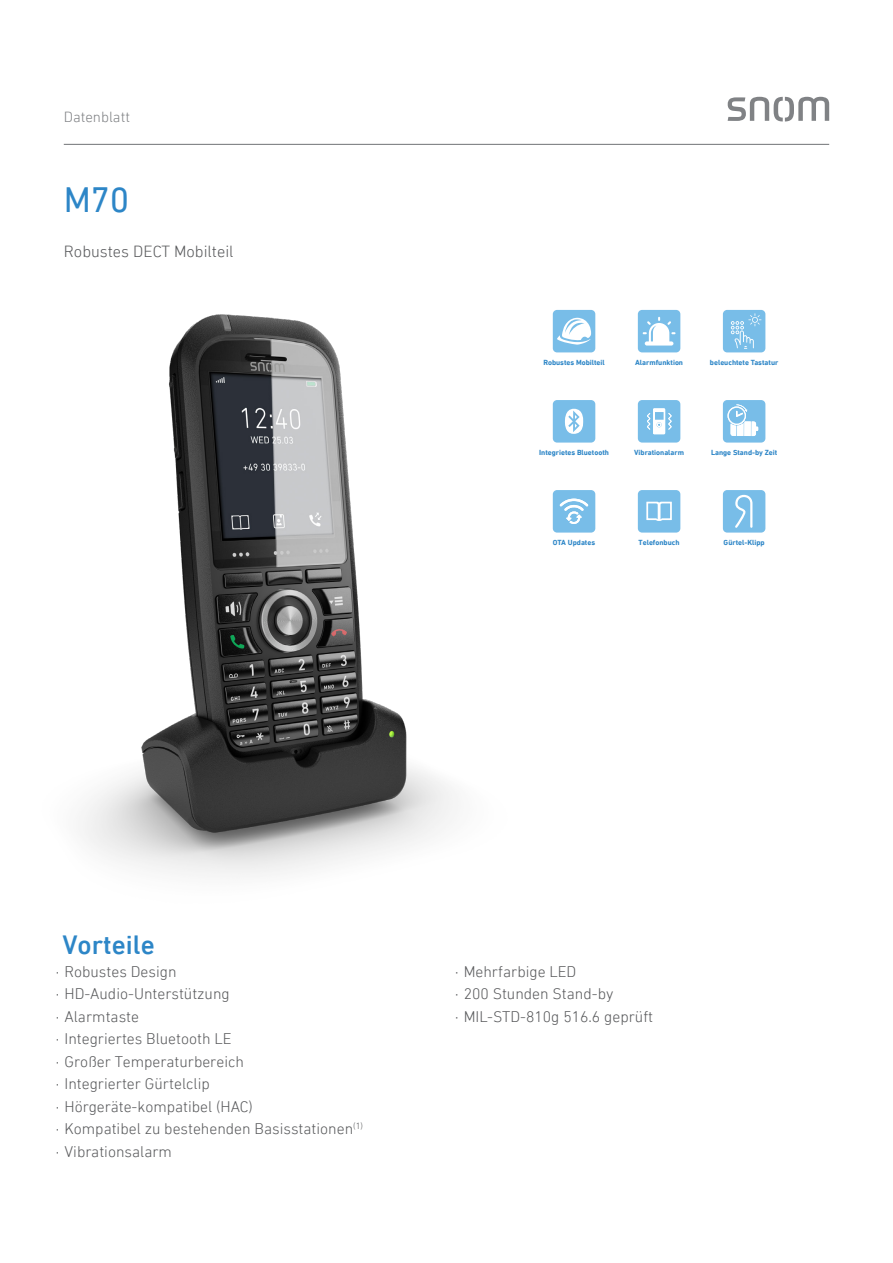
<style>
.page{position:relative;width:893px;height:1263px;background:#fff}
.page>*{position:absolute;margin:0;border:0;box-sizing:border-box;transform-origin:0 0}
.t1{font:36px "DIN Next LT Pro";color:#2d86c7}
.Featureliste_Rücksei{font:500 27px "DIN Next LT Pro";color:#2d86c7}
.t2{font:300 16.5px "DIN Next LT Pro";color:#57585a}
.Featureliste_Rücksei-2{font:300 15.75px "DIN Next LT Pro";color:#57585a}
.Überschrift_Datenblä{font:300 15px "DIN Next LT Pro";color:#808285}
.t3{font:700 7.5px "DIN Next LT Pro";color:#2d86c7}
</style>
<div class="page">
<svg style="left:728px;top:97px;width:101px;height:25px"></svg>
<hr style="left:64px;top:144px;width:765px;height:1px;background:#808285">
<img style="left:82px;top:314px;width:371px;height:561px">
<svg style="left:723px;top:400px;width:42px;height:43px"></svg>
<svg style="left:736px;top:404px;width:10px;height:6px"></svg>
<div style="left:723px;top:490px;width:42px;height:43px;background:#78bde8;border-radius:4px"></div>
<svg style="left:735px;top:494px;width:17px;height:34px"></svg>
<div style="left:553px;top:400px;width:42px;height:43px;background:#78bde8;border-radius:4px"></div>
<svg style="left:565px;top:409px;width:19px;height:25px"></svg>
<div style="left:553px;top:490px;width:42px;height:43px;background:#78bde8;border-radius:4px"></div>
<svg style="left:560px;top:499px;width:28px;height:25px"></svg>
<div style="left:638px;top:490px;width:42px;height:43px;background:#78bde8;border-radius:4px"></div>
<svg style="left:646px;top:502px;width:26px;height:19px"></svg>
<div style="left:638px;top:310px;width:42px;height:42px;background:#78bde8;border-radius:4px"></div>
<svg style="left:643px;top:317px;width:32px;height:29px"></svg>
<div style="left:723px;top:310px;width:42px;height:42px;background:#78bde8;border-radius:4px"></div>
<svg style="left:731px;top:313px;width:30px;height:36px"></svg>
<div style="left:553px;top:310px;width:42px;height:42px;background:#78bde8;border-radius:4px"></div>
<svg style="left:557px;top:318px;width:34px;height:27px"></svg>
<svg style="left:638px;top:400px;width:42px;height:43px"></svg>
<p class="Überschrift_Datenblä" style="left:64px;top:108px;width:68px">Datenblatt</p>
<p class="t1" style="left:64px;top:178px;width:67px">M70</p>
<p class="t2" style="left:64px;top:241px;width:171px">Robustes DECT Mobilteil</p>
<p class="t3" style="left:543px;top:358px;width:63px">Robustes Mobilteil</p>
<p class="t3" style="left:635px;top:358px;width:49px">Alarmfunktion</p>
<p class="t3" style="left:710px;top:358px;width:70px">beleuchtete Tastatur</p>
<p class="t3" style="left:539px;top:448px;width:71px">Integrietes Bluetooth</p>
<p class="t3" style="left:634px;top:448px;width:51px">Vibrationalarm</p>
<p class="t3" style="left:711px;top:448px;width:68px">Lange Stand-by Zeit</p>
<p class="t3" style="left:553px;top:538px;width:44px">OTA Updates</p>
<p class="t3" style="left:639px;top:538px;width:43px">Telefonbuch</p>
<p class="t3" style="left:724px;top:538px;width:43px">Gürtel-Klipp</p>
<p class="Featureliste_Rücksei" style="left:62px;top:929px;width:94px">Vorteile</p>
<p class="Featureliste_Rücksei-2" style="left:56px;top:962px;width:122px">· Robustes Design</p>
<p class="Featureliste_Rücksei-2" style="left:56px;top:985px;width:175px">· HD-Audio-Unterstützung</p>
<p class="Featureliste_Rücksei-2" style="left:56px;top:1007px;width:85px">· Alarmtaste</p>
<p class="Featureliste_Rücksei-2" style="left:56px;top:1030px;width:177px">· Integriertes Bluetooth LE</p>
<p class="Featureliste_Rücksei-2" style="left:56px;top:1052px;width:190px">· Großer Temperaturbereich</p>
<p class="Featureliste_Rücksei-2" style="left:56px;top:1075px;width:155px">· Integrierter Gürtelclip</p>
<p class="Featureliste_Rücksei-2" style="left:56px;top:1097px;width:198px">· Hörgeräte-kompatibel (HAC)</p>
<p class="Featureliste_Rücksei-2" style="left:56px;top:1120px;width:309px">· Kompatibel zu bestehenden Basisstationen<sup>(1)</sup></p>
<p class="Featureliste_Rücksei-2" style="left:56px;top:1142px;width:118px">· Vibrationsalarm</p>
<p class="Featureliste_Rücksei-2" style="left:455px;top:962px;width:123px">· Mehrfarbige LED</p>
<p class="Featureliste_Rücksei-2" style="left:455px;top:985px;width:160px">· 200 Stunden Stand-by</p>
<p class="Featureliste_Rücksei-2" style="left:455px;top:1007px;width:199px">· MIL-STD-810g 516.6 geprüft</p>
</div>
